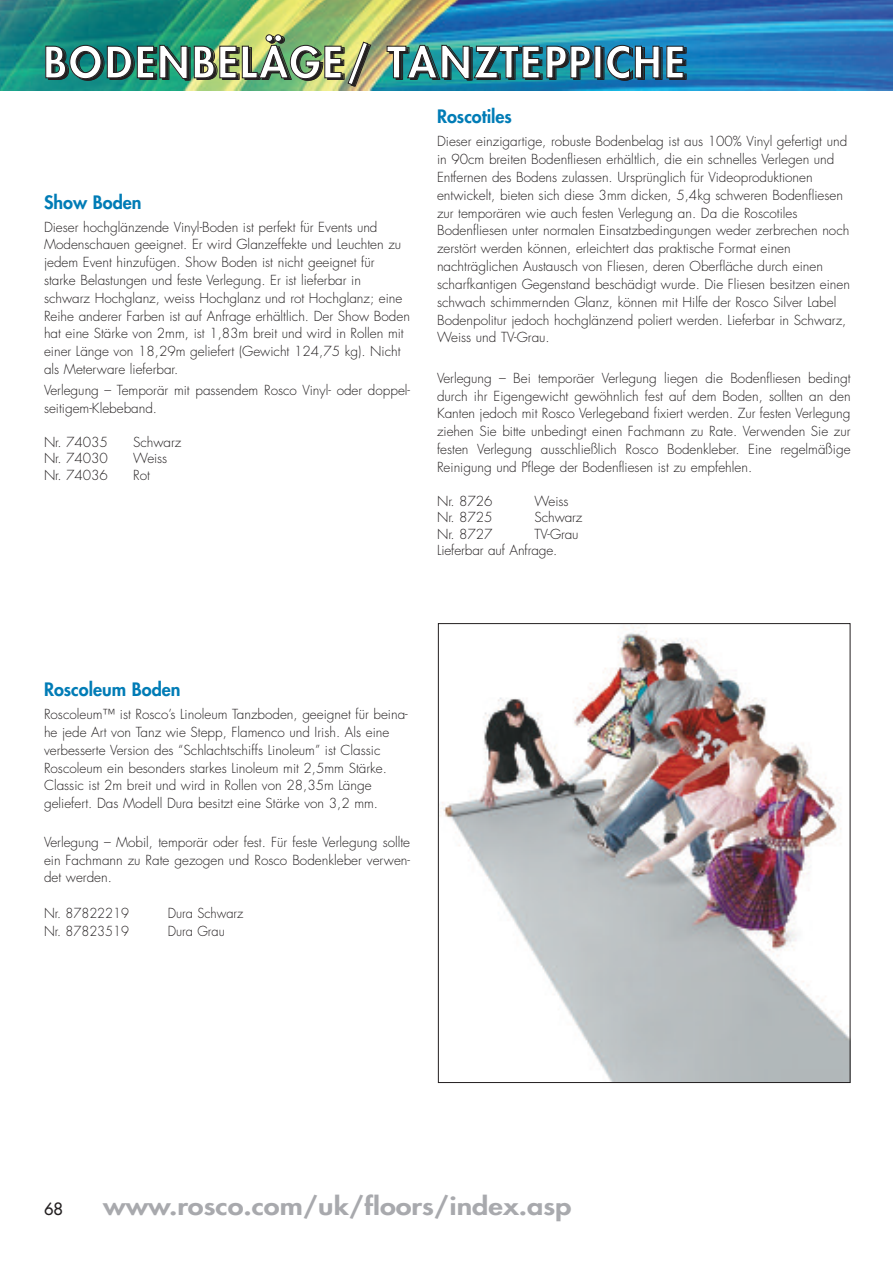
<style>
.page{position:relative;width:893px;height:1263px;background:#fff}
.page>*{position:absolute;margin:0;border:0;box-sizing:border-box;transform-origin:0 0}
.t1{font:800 42px "Futura";letter-spacing:.055em;color:#fff}
.t2{font:800 24px "Futura";color:#a8a9ad;scale:1.2 1}
.t3{font:800 18px "Futura";color:#007cb6}
.t4{font:16.5px "Futura";color:#231f20}
.t5{font:300 13.5px/17.9px "Futura";color:#231f20}
.t6{font:300 13.5px "Futura";color:#231f20;scale:.95 1}
.s1{color:#231f20}
</style>
<div class="page">
<img style="left:440px;top:626px;width:408px;height:455px">
<img style="left:0;top:0;width:893px;height:91px">
<h1 class="t1" style="left:44px;top:42px;width:643px">BODENBELÄGE/ TANZTEPP<span class="s1">I</span>CHE</h1>
<h3 class="t3" style="left:44px;top:193px;width:99px">Show Boden</h3>
<p class="t5" style="left:44px;top:219px;width:367px">Dieser hochglänzende Vinyl-Boden ist perfekt für Events und Modenschauen geeignet. Er wird Glanzeffekte und Leuchten zu jedem Event hinzufügen. Show Boden ist nicht geeignet für<br>starke Belastungen und feste Verlegung. Er ist lieferbar in schwarz Hochglanz, weiss Hochglanz und rot Hochglanz; eine Reihe anderer Farben ist auf Anfrage erhältlich. Der Show Boden hat eine Stärke von 2mm, ist 1,83m breit und wird in Rollen mit einer Länge von 18,29m geliefert (Gewicht 124,75 kg). Nicht als Meterware lieferbar.</p>
<p class="t5" style="left:44px;top:382px;width:368px">Verlegung – Temporär mit passendem Rosco Vinyl- oder doppel&shy;seitigem-Klebeband.</p>
<p class="t5" style="left:44px;top:434px;width:65px">Nr. 74035</p>
<p class="t5" style="left:133px;top:434px;width:49px">Schwarz</p>
<p class="t5" style="left:44px;top:450px;width:65px">Nr. 74030</p>
<p class="t5" style="left:133px;top:450px;width:35px">Weiss</p>
<p class="t5" style="left:44px;top:467px;width:65px">Nr. 74036</p>
<p class="t5" style="left:133px;top:467px;width:18px">Rot</p>
<h3 class="t3" style="left:437px;top:108px;width:76px">Roscotiles</h3>
<p class="t5" style="left:437px;top:134px;width:415px">Dieser einzigartige, robuste Bodenbelag ist aus 100% Vinyl gefertigt und in 90cm breiten Bodenfliesen erhältlich, die ein schnelles Verlegen und Entfernen des Bodens zulassen. Ursprünglich für Videoproduktionen entwickelt, bieten sich diese 3mm dicken, 5,4kg schweren Bodenfliesen zur temporären wie auch festen Verlegung an. Da die Roscotiles Bodenfliesen unter normalen Einsatzbedingungen weder zerbrechen noch zerstört werden können, erleichtert das praktische Format einen nachträglichen Austausch von Fliesen, deren Oberfläche durch einen scharfkantigen Gegenstand beschädigt wurde. Die Fliesen besitzen einen schwach schimmernden Glanz, können mit Hilfe der Rosco Silver Label Bodenpolitur jedoch hochglänzend poliert werden. Lieferbar in Schwarz, Weiss und TV-Grau.</p>
<p class="t5" style="left:437px;top:370px;width:415px;text-align:justify">Verlegung – Bei temporäer Verlegung liegen die Bodenfliesen bedingt durch ihr Eigengewicht gewöhnlich fest auf dem Boden, sollten an den Kanten jedoch mit Rosco Verlegeband fixiert werden. Zur festen Verlegung ziehen Sie bitte unbedingt einen Fachmann zu Rate. Verwenden Sie zur festen Verlegung ausschließlich Rosco Bodenkleber. Eine regelmäßige Reinigung und Pflege der Bodenfliesen ist zu empfehlen.</p>
<p class="t5" style="left:437px;top:493px;width:57px">Nr. 8726</p>
<p class="t5" style="left:535px;top:493px;width:35px">Weiss</p>
<p class="t5" style="left:437px;top:510px;width:57px">Nr. 8725</p>
<p class="t5" style="left:535px;top:510px;width:49px">Schwarz</p>
<p class="t5" style="left:437px;top:526px;width:57px">Nr. 8727</p>
<p class="t5" style="left:437px;top:527px;width:143px;line-height:16.4px;text-indent:98px">TV-Grau<br>Lieferbar auf Anfrage.</p>
<h3 class="t3" style="left:44px;top:681px;width:138px">Roscoleum Boden</h3>
<p class="t5" style="left:44px;top:706px;width:365px">Roscoleum™ ist Rosco’s Linoleum Tanzboden, geeignet für beina&shy;he jede Art von Tanz wie Stepp, Flamenco und Irish. Als eine verbesserte Version des “Schlachtschiffs Linoleum” ist Classic Roscoleum ein besonders starkes Linoleum mit 2,5mm Stärke.<br>Classic ist 2m breit und wird in Rollen von 28,35m Länge geliefert. Das Modell Dura besitzt eine Stärke von 3,2 mm.</p>
<p class="t5" style="left:44px;top:834px;width:368px;text-align:justify">Verlegung – Mobil, temporär oder fest. Für feste Verlegung sollte ein Fachmann zu Rate gezogen und Rosco Bodenkleber verwen&shy;det werden.</p>
<p class="t6" style="left:44px;top:907px;width:91px">Nr. 87822219</p>
<p class="t6" style="left:168px;top:907px;width:81px">Dura Schwarz</p>
<p class="t6" style="left:44px;top:925px;width:91px">Nr. 87823519</p>
<p class="t6" style="left:168px;top:925px;width:61px">Dura Grau</p>
<p class="t4" style="left:44px;top:1201px;width:21px">68</p>
<h2 class="t2" style="left:103px;top:1195px;width:392px">www.rosco.com/uk/floors/index.asp</h2>
</div>
